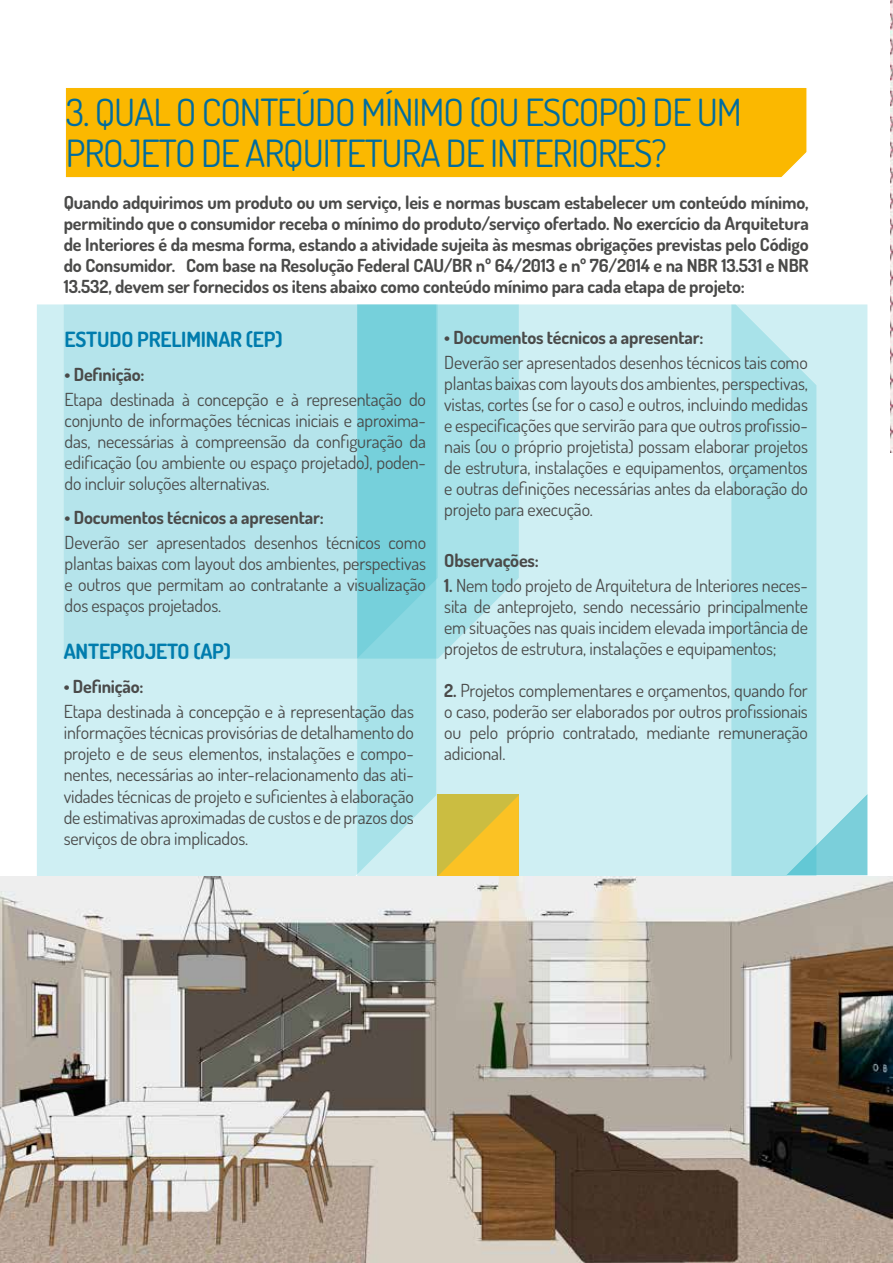
<style>
.page{position:relative;width:893px;height:1263px;background:#fff}
.page>*{position:absolute;margin:0;border:0;box-sizing:border-box;transform-origin:0 0}
.t1{font:37.5px/40.5px "Dosis";letter-spacing:-.03em;color:#006c9f}
.t2{font:700 21px "Dosis";letter-spacing:-.01em;color:#007cad}
.t3{font:18px/21px "Dosis";letter-spacing:-.01em;color:#4a4a49;text-align:justify}
.t4{font:700 18px/21px "Dosis";letter-spacing:-.01em;color:#4a4a49;text-align:justify}
.s1{font-weight:700}
</style>
<div class="page">
<svg style="left:37px;top:304px;width:320px;height:572px;fill:#b5e4eb"></svg>
<svg style="left:357px;top:304px;width:162px;height:572px"></svg>
<div style="left:519px;top:304px;width:212px;height:572px;background:#cfeff3"></div>
<svg style="left:731px;top:304px;width:136px;height:572px;fill:#a8e2e9"></svg>
<img style="left:0;top:876px;width:893px;height:387px">
<img style="left:891px;top:0;width:2px;height:452px">
<div style="left:65px;top:88px;width:742px;height:90px;background:#fbb800"></div>
<h1 class="t1" style="left:66px;top:92px;width:677px">3. Qual o conteúdo mínimo (ou escopo) de um projeto de Arquitetura de Interiores?</h1>
<p class="t4" style="left:64px;top:192px;width:747px">Quando adquirimos um produto ou um serviço, leis e normas buscam estabelecer um conteúdo mínimo, permitindo que o consumidor receba o mínimo do produto/serviço ofertado. No exercício da Arquitetura de Interiores é da mesma forma, estando a atividade sujeita às mesmas obrigações previstas pelo Código do Consumidor. Com base na Resolução Federal CAU/BR nº 64/2013 e nº 76/2014 e na NBR 13.531 e NBR 13.532, devem ser fornecidos os itens abaixo como conteúdo mínimo para cada etapa de projeto:</p>
<p class="t2" style="left:65px;top:325px;width:219px">ESTUDO PRELIMINAR (EP)</p>
<p class="t4" style="left:65px;top:363px;width:81px">• Definição:</p>
<p class="t3" style="left:65px;top:388px;width:363px">Etapa destinada à concepção e à representação do conjunto de informações técnicas iniciais e aproxima&shy;das, necessárias à compreensão da configuração da edificação (ou ambiente ou espaço projetado), poden&shy;do incluir soluções alternativas.</p>
<p class="t4" style="left:65px;top:506px;width:261px">• Documentos técnicos a apresentar:</p>
<p class="t3" style="left:65px;top:531px;width:363px">Deverão ser apresentados desenhos técnicos como plantas baixas com layout dos ambientes, perspectivas e outros que permitam ao contratante a visualização dos espaços projetados.</p>
<p class="t2" style="left:64px;top:638px;width:169px">ANTEPROJETO (AP)</p>
<p class="t4" style="left:64px;top:676px;width:81px">• Definição:</p>
<p class="t3" style="left:64px;top:701px;width:352px">Etapa destinada à concepção e à representação das informações técnicas provisórias de detalhamento do projeto e de seus elementos, instalações e compo&shy;nentes, necessárias ao inter-relacionamento das ati&shy;vidades técnicas de projeto e suficientes à elaboração de estimativas aproximadas de custos e de prazos dos serviços de obra implicados.</p>
<p class="t4" style="left:444px;top:326px;width:261px">• Documentos técnicos a apresentar:</p>
<p class="t3" style="left:444px;top:351px;width:365px">Deverão ser apresentados desenhos técnicos tais como plantas baixas com layouts dos ambientes, perspectivas, vistas, cortes (se for o caso) e outros, incluindo medidas e especificações que servirão para que outros profissio&shy;nais (ou o próprio projetista) possam elaborar projetos de estrutura, instalações e equipamentos, orçamentos e outras definições necessárias antes da elaboração do projeto para execução.</p>
<p class="t4" style="left:444px;top:549px;width:96px">Observações:</p>
<p class="t3" style="left:444px;top:574px;width:365px"><span class="s1">1.</span> Nem todo projeto de Arquitetura de Interiores neces&shy;sita de anteprojeto, sendo necessário principalmente em situações nas quais incidem elevada importância de projetos de estrutura, instalações e equipamentos;</p>
<p class="t3" style="left:444px;top:679px;width:365px"><span class="s1">2.</span> Projetos complementares e orçamentos, quando for o caso, poderão ser elaborados por outros profissionais ou pelo próprio contratado, mediante remuneração adicional.</p>
</div>
